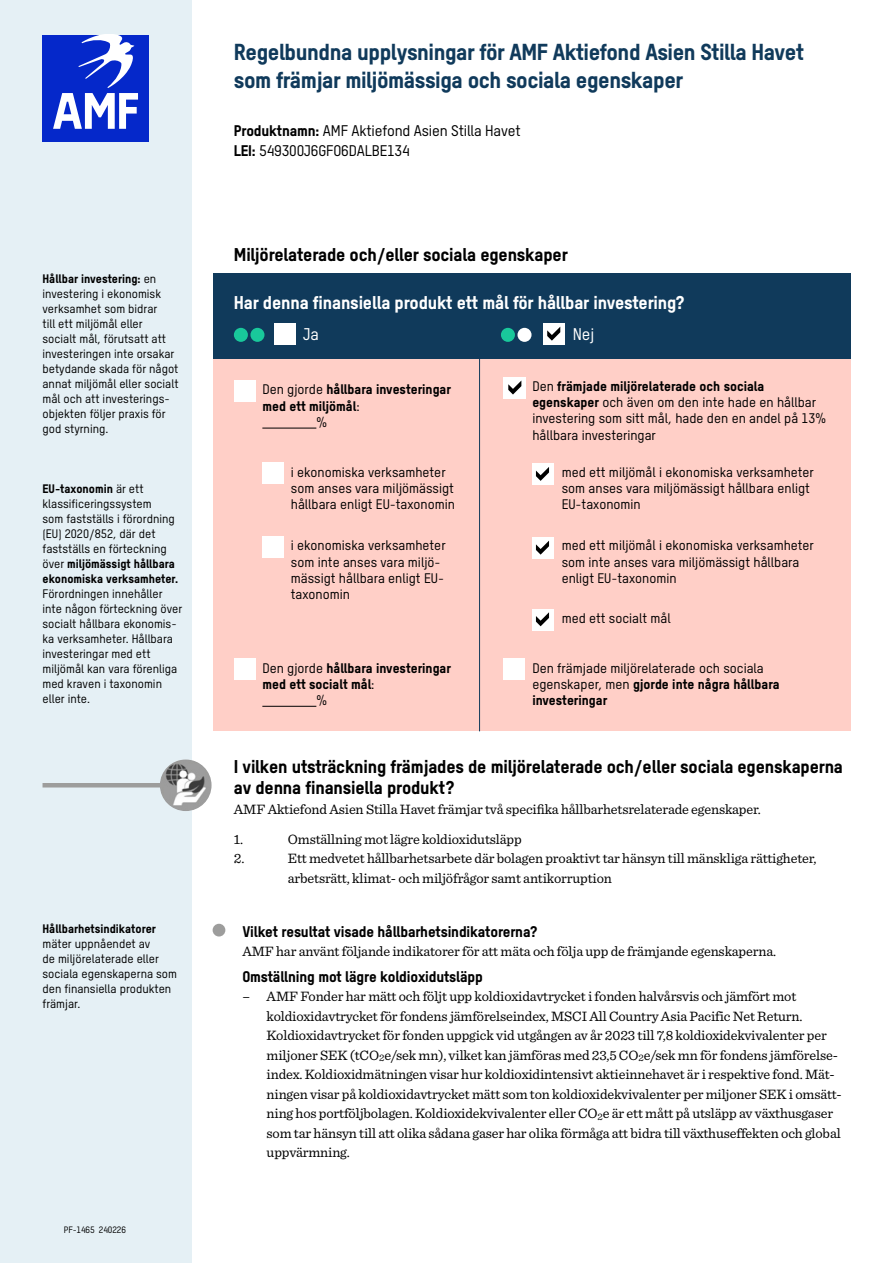
<style>
.page{position:relative;width:893px;height:1263px;background:#fff}
.page>*{position:absolute;margin:0;border:0;box-sizing:border-box;transform-origin:0 0}
.t1{font:22.5px/28.5px "T Star Heavy";letter-spacing:-.02em;color:#103a5b}
.t2{font:18px/21px "T Star Heavy";letter-spacing:-.01em;color:#000}
.t3{font:18px "T Star Heavy";letter-spacing:-.01em;color:#fff}
.t4{font:16.5px "T Star Medium";color:#fff}
.t5{font:15px "T Star Heavy";letter-spacing:-.01em;color:#000}
.t6{font:15px/19.5px "T Star Medium";letter-spacing:-.01em;color:#000}
.t7{font:14.25px/19.5px "Sentinel";letter-spacing:-.01em;color:#000}
.t8{font:13.5px/16.2px "T Star Medium";color:#000}
.t9{font:13.5px/16.2px "T Star Heavy";color:#000}
.t10{font:12px/15px "T Star Medium";color:#000}
.t11{font:12px/15px "T Star Heavy";color:#000}
.t12{font:9px "T Star Medium";letter-spacing:-.01em;color:#000}
.s1{font-family:"T Star Medium"}
.s2{font-family:"T Star Heavy"}
</style>
<div class="page">
<div style="left:0;top:0;width:191px;height:1263px;background:#e5f0f5"></div>
<div style="left:43px;top:35px;width:106px;height:106px;background:#0528ca"></div>
<svg style="left:53px;top:35px;width:85px;height:94px"></svg>
<div style="left:213px;top:273px;width:637px;height:89px;background:#103a5b"></div>
<div style="left:213px;top:360px;width:637px;height:371px;background:#ffcfc7"></div>
<hr style="left:262px;top:428px;width:54px;height:1px;background:#000">
<div style="left:234px;top:380px;width:21px;height:21px;background:#fff"></div>
<hr style="left:262px;top:706px;width:54px;height:1px;background:#000">
<div style="left:234px;top:658px;width:21px;height:22px;background:#fff"></div>
<div style="left:504px;top:658px;width:21px;height:22px;background:#fff"></div>
<div style="left:262px;top:463px;width:22px;height:21px;background:#fff"></div>
<div style="left:262px;top:536px;width:22px;height:21px;background:#fff"></div>
<hr style="left:479px;top:359px;width:1px;height:372px;background:#103a5b">
<div style="left:275px;top:324px;width:21px;height:21px;background:#fff"></div>
<div style="left:234px;top:328px;width:14px;height:14px;background:#19c89b;border-radius:50%"></div>
<div style="left:250px;top:328px;width:14px;height:14px;background:#19c89b;border-radius:50%"></div>
<div style="left:543px;top:323px;width:21px;height:22px;background:#fff"></div>
<svg style="left:547px;top:327px;width:13px;height:14px"></svg>
<div style="left:501px;top:328px;width:14px;height:14px;background:#19c89b;border-radius:50%"></div>
<div style="left:517px;top:328px;width:14px;height:14px;background:#fff;border-radius:50%"></div>
<img style="left:160px;top:759px;width:52px;height:52px;border-radius:26px">
<hr style="left:43px;top:783px;width:122px;height:4px;background:#9d9d9c">
<div style="left:213px;top:924px;width:12px;height:12px;background:#9d9d9c;border-radius:50%"></div>
<div style="left:504px;top:377px;width:22px;height:21px;background:#fff"></div>
<svg style="left:508px;top:381px;width:13px;height:13px"></svg>
<div style="left:532px;top:463px;width:21px;height:22px;background:#fff"></div>
<svg style="left:536px;top:467px;width:13px;height:14px"></svg>
<div style="left:532px;top:537px;width:21px;height:21px;background:#fff"></div>
<svg style="left:536px;top:541px;width:13px;height:14px"></svg>
<div style="left:532px;top:609px;width:21px;height:21px;background:#fff"></div>
<svg style="left:536px;top:612px;width:13px;height:14px"></svg>
<p class="t11" style="left:43px;top:270px;width:115px">Hållbar investering: <span class="s1">en</span></p>
<p class="t10" style="left:43px;top:286px;width:138px">investering i ekonomisk verksamhet som bidrar<br>till ett miljömål eller socialt mål, förutsatt att investeringen inte orsakar betydande skada för något annat miljömål eller socialt mål och att investerings&shy;objekten följer praxis för god styrning.</p>
<p class="t11" style="left:43px;top:480px;width:103px">EU-taxonomin <span class="s1">är ett</span></p>
<p class="t10" style="left:43px;top:496px;width:134px">klassificeringssystem som fastställs i förordning (EU) 2020/852, där det fastställs en förteckning</p>
<p class="t11" style="left:43px;top:555px;width:137px"><span class="s1">över</span> miljömässigt hållbara ekonomiska verksamheter.</p>
<p class="t10" style="left:43px;top:586px;width:141px">Förordningen innehåller inte någon förteckning över socialt hållbara ekonomis&shy;ka verksamheter. Hållbara investeringar med ett miljömål kan vara förenliga med kraven i taxonomin eller inte.</p>
<p class="t11" style="left:43px;top:921px;width:115px">Hållbarhetsindikatorer</p>
<p class="t10" style="left:43px;top:936px;width:136px">mäter uppnåendet av<br>de miljörelaterade eller sociala egenskaperna som den finansiella produkten främjar.</p>
<p class="t12" style="left:64px;top:1224px;width:64px">PF-1465 240226</p>
<h1 class="t1" style="left:234px;top:37px;width:571px">Regelbundna upplysningar för AMF Aktiefond Asien Stilla Havet som främjar miljömässiga och sociala egenskaper</h1>
<p class="t6" style="left:234px;top:121px;width:288px"><span class="s2">Produktnamn:</span> AMF Aktiefond Asien Stilla Havet<br><span class="s2">LEI:</span> 549300J6GFO6DALBE134</p>
<p class="t2" style="left:234px;top:243px;width:335px">Miljörelaterade och/eller sociala egenskaper</p>
<p class="t3" style="left:234px;top:291px;width:452px">Har denna finansiella produkt ett mål för hållbar investering?</p>
<p class="t4" style="left:303px;top:324px;width:17px">Ja</p>
<p class="t4" style="left:573px;top:324px;width:23px">Nej</p>
<p class="t9" style="left:262px;top:381px;width:190px"><span class="s1">Den gjorde</span> hållbara investeringar med ett miljömål<span class="s1">:</span></p>
<p class="t8" style="left:316px;top:413px;width:12px">%</p>
<p class="t9" style="left:532px;top:378px;width:234px"><span class="s1">Den</span> främjade miljörelaterade och sociala</p>
<p class="t8" style="left:532px;top:394px;width:295px"><span class="s2">egenskaper</span> och även om den inte hade en hållbar investering som sitt mål, hade den en andel på 13% hållbara investeringar</p>
<p class="t8" style="left:291px;top:464px;width:166px">i ekonomiska verksamheter som anses vara miljömässigt hållbara enligt EU-taxonomin</p>
<p class="t8" style="left:562px;top:464px;width:254px">med ett miljömål i ekonomiska verksamheter som anses vara miljömässigt hållbara enligt<br>EU-taxonomin</p>
<p class="t8" style="left:291px;top:537px;width:156px">i ekonomiska verksamheter som inte anses vara miljö&shy;mässigt hållbara enligt EU&shy;taxonomin</p>
<p class="t8" style="left:562px;top:537px;width:254px">med ett miljömål i ekonomiska verksamheter som inte anses vara miljömässigt hållbara enligt EU-taxonomin</p>
<p class="t9" style="left:262px;top:659px;width:190px"><span class="s1">Den gjorde</span> hållbara investeringar med ett socialt mål<span class="s1">:</span></p>
<p class="t8" style="left:316px;top:692px;width:12px">%</p>
<p class="t8" style="left:562px;top:609px;width:111px">med ett socialt mål</p>
<p class="t8" style="left:532px;top:659px;width:233px">Den främjade miljörelaterade och sociala</p>
<p class="t9" style="left:532px;top:675px;width:249px"><span class="s1">egenskaper, men</span> gjorde inte några hållbara investeringar</p>
<p class="t2" style="left:234px;top:756px;width:611px">I vilken utsträckning främjades de miljörelaterade och/eller sociala egenskaperna av denna finansiella produkt?</p>
<p class="t7" style="left:234px;top:793px;width:529px;line-height:30.2px">AMF Aktiefond Asien Stilla Havet främjar två specifika hållbarhetsrelaterade egenskaper.<br>1.</p>
<p class="t7" style="left:288px;top:828px;width:235px">Omställning mot lägre koldioxidutsläpp</p>
<p class="t7" style="left:234px;top:848px;width:12px">2.</p>
<p class="t7" style="left:288px;top:848px;width:530px">Ett medvetet hållbarhetsarbete där bolagen proaktivt tar hänsyn till mänskliga rättigheter, arbetsrätt, klimat- och miljöfrågor samt antikorruption</p>
<p class="t5" style="left:242px;top:922px;width:296px">Vilket resultat visade hållbarhetsindikatorerna?</p>
<p class="t7" style="left:242px;top:941px;width:535px">AMF har använt följande indikatorer för att mäta och följa upp de främjande egenskaperna.</p>
<p class="t5" style="left:242px;top:967px;width:242px">Omställning mot lägre koldioxidutsläpp</p>
<p class="t7" style="left:267px;top:986px;width:577px;text-indent:-24px">– AMF Fonder har mätt och följt upp koldioxidavtrycket i fonden halvårsvis och jämfört mot koldioxidavtrycket för fondens jämförelseindex, MSCI All Country Asia Pacific Net Return.<br>Koldioxidavtrycket för fonden uppgick vid utgången av år 2023 till 7,8 koldioxidekvivalenter per miljoner SEK (tCO<sub>2</sub>e/sek mn), vilket kan jämföras med 23,5 CO<sub>2</sub>e/sek mn för fondens jämförelse&shy;index. Koldioxidmätningen visar hur koldioxidintensivt aktieinnehavet är i respektive fond. Mät&shy;ningen visar på koldioxidavtrycket mätt som ton koldioxidekvivalenter per miljoner SEK i omsätt&shy;ning hos portföljbolagen. Koldioxidekvivalenter eller CO<sub>2</sub>e är ett mått på utsläpp av växthusgaser som tar hänsyn till att olika sådana gaser har olika förmåga att bidra till växthuseffekten och global uppvärmning.</p>
</div>
